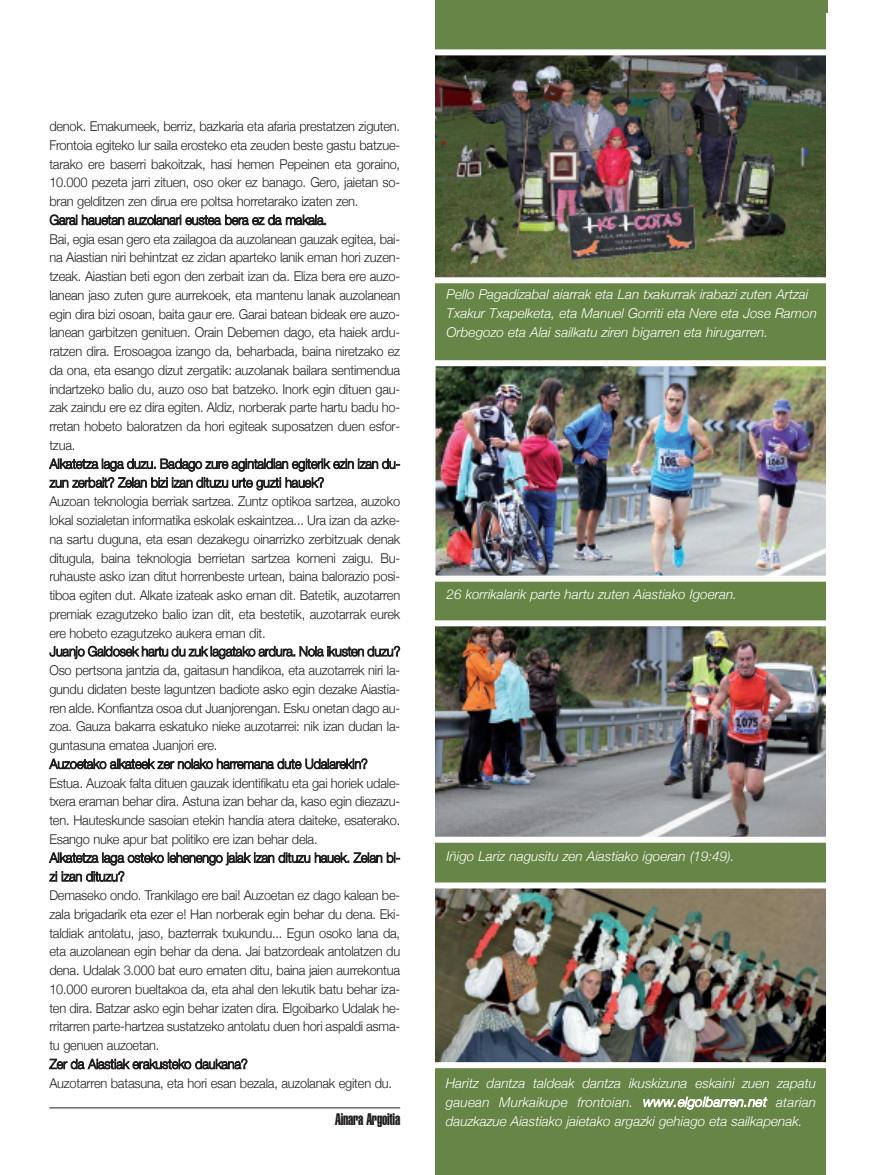
<style>
.page{position:relative;width:877px;height:1175px;background:#fff}
.page>*{position:absolute;margin:0;border:0;box-sizing:border-box;transform-origin:0 0}
.t1{font:16.5px "Helvetica Extra Compressed";letter-spacing:-.01em;color:#231f20;scale:.95 1}
.t2{font:300 13.5px/18.8px "Helvetica Neue";letter-spacing:-.015em;color:#231f20;scale:.95 1}
.t3{font:italic 300 13.5px/18.9px "Helvetica Neue";color:#fff}
</style>
<div class="page">
<div style="left:432px;top:0;width:395px;height:1175px;background:#678546"></div>
<img style="left:436px;top:367px;width:391px;height:207px">
<div style="left:429px;top:360px;width:408px;height:221px;border:6px solid #fff"></div>
<img style="left:434px;top:627px;width:393px;height:208px">
<div style="left:425px;top:620px;width:413px;height:222px;border:6px solid #fff"></div>
<img style="left:434px;top:56px;width:393px;height:220px">
<div style="left:421px;top:49px;width:419px;height:234px;border:6px solid #fff"></div>
<img style="left:434px;top:889px;width:393px;height:172px">
<div style="left:427px;top:882px;width:410px;height:186px;border:6px solid #fff"></div>
<hr style="left:49px;top:1107px;width:351px;height:1px;background:#231f20">
<div style="left:418px;top:0;width:16px;height:1175px;background:#fff"></div>
<div style="left:827px;top:13px;width:16px;height:1162px;background:#fff"></div>
<p class="t2" style="left:49px;top:117px;width:371px">denok. Emakumeek, berriz, bazkaria eta afaria prestatzen ziguten.<br>Frontoia egiteko lur saila erosteko eta zeuden beste gastu batzue&shy;tarako ere baserri bakoitzak, hasi hemen Pepeinen eta goraino, 10.000 pezeta jarri zituen, oso oker ez banago. Gero, jaietan so&shy;bran gelditzen zen dirua ere poltsa horretarako izaten zen.<br>Garai hauetan auzolanari eustea bera ez da makala.<br>Bai, egia esan gero eta zailagoa da auzolanean gauzak egitea, bai&shy;na Aiastian niri behintzat ez zidan aparteko lanik eman hori zuzen&shy;tzeak. Aiastian beti egon den zerbait izan da. Eliza bera ere auzo&shy;lanean jaso zuten gure aurrekoek, eta mantenu lanak auzolanean egin dira bizi osoan, baita gaur ere. Garai batean bideak ere auzo&shy;lanean garbitzen genituen. Orain Debemen dago, eta haiek ardu&shy;ratzen dira. Erosoagoa izango da, beharbada, baina niretzako ez da ona, eta esango dizut zergatik: auzolanak bailara sentimendua indartzeko balio du, auzo oso bat batzeko. Inork egin dituen gau&shy;zak zaindu ere ez dira egiten. Aldiz, norberak parte hartu badu ho&shy;rretan hobeto baloratzen da hori egiteak suposatzen duen esfor&shy;tzua.<br>Alkatetza laga duzu. Badago zure agintaldian egiterik ezin izan du&shy;zun zerbait? Zelan bizi izan dituzu urte guzti hauek?<br>Auzoan teknologia berriak sartzea. Zuntz optikoa sartzea, auzoko lokal sozialetan informatika eskolak eskaintzea... Ura izan da azke&shy;na sartu duguna, eta esan dezakegu oinarrizko zerbitzuak denak ditugula, baina teknologia berrietan sartzea komeni zaigu. Bu&shy;ruhauste asko izan ditut horrenbeste urtean, baina balorazio posi&shy;tiboa egiten dut. Alkate izateak asko eman dit. Batetik, auzotarren premiak ezagutzeko balio izan dit, eta bestetik, auzotarrak eurek ere hobeto ezagutzeko aukera eman dit.<br>Juanjo Galdosek hartu du zuk lagatako ardura. Nola ikusten duzu?<br>Oso pertsona jantzia da, gaitasun handikoa, eta auzotarrek niri la&shy;gundu didaten beste laguntzen badiote asko egin dezake Aiastia&shy;ren alde. Konfiantza osoa dut Juanjorengan. Esku onetan dago au&shy;zoa. Gauza bakarra eskatuko nieke auzotarrei: nik izan dudan la&shy;guntasuna ematea Juanjori ere.<br>Auzoetako alkateek zer nolako harremana dute Udalarekin?<br>Estua. Auzoak falta dituen gauzak identifikatu eta gai horiek udale&shy;txera eraman behar dira. Astuna izan behar da, kaso egin diezazu&shy;ten. Hauteskunde sasoian etekin handia atera daiteke, esaterako.<br>Esango nuke apur bat politiko ere izan behar dela.<br>Alkatetza laga osteko lehenengo jaiak izan dituzu hauek. Zelan bi&shy;zi izan dituzu?<br>Demaseko ondo. trankilago ere bai! Auzoetan ez dago kalean be&shy;zala brigadarik eta ezer e! Han norberak egin behar du dena. Eki&shy;taldiak antolatu, jaso, bazterrak txukundu... Egun osoko lana da, eta auzolanean egin behar da dena. Jai batzordeak antolatzen du dena. Udalak 3.000 bat euro ematen ditu, baina jaien aurrekontua 10.000 euroren bueltakoa da, eta ahal den lekutik batu behar iza&shy;ten dira. Batzar asko egin behar izaten dira. Elgoibarko Udalak he&shy;rritarren parte-hartzea sustatzeko antolatu duen hori aspaldi asma&shy;tu genuen auzoetan.<br>Zer da Aiastiak erakusteko daukana?<br>Auzotarren batasuna, eta hori esan bezala, auzolanak egiten du.</p>
<p class="t1" style="left:335px;top:1113px;width:70px">Ainara Argoitia</p>
<p class="t3" style="left:447px;top:284px;width:372px">Pello Pagadizabal aiarrak eta Lan txakurrak irabazi zuten Artzai<br>Txakur Txapelketa, eta Manuel Gorriti eta Nere eta Jose Ramon<br>Orbegozo eta Alai sailkatu ziren bigarren eta hirugarren.</p>
<p class="t3" style="left:447px;top:584px;width:292px">26 korrikalarik parte hartu zuten Aiastiako Igoeran.</p>
<p class="t3" style="left:447px;top:846px;width:289px">Iñigo Lariz nagusitu zen Aiastiako igoeran (19:49).</p>
<p class="t3" style="left:446px;top:1073px;width:372px;text-align:justify">Haritz dantza taldeak dantza ikuskizuna eskaini zuen zapatu gauean Murkaikupe frontoian. www.elgoibarren.net atarian dauzkazue Aiastiako jaietako argazki gehiago eta sailkapenak.</p>
</div>
